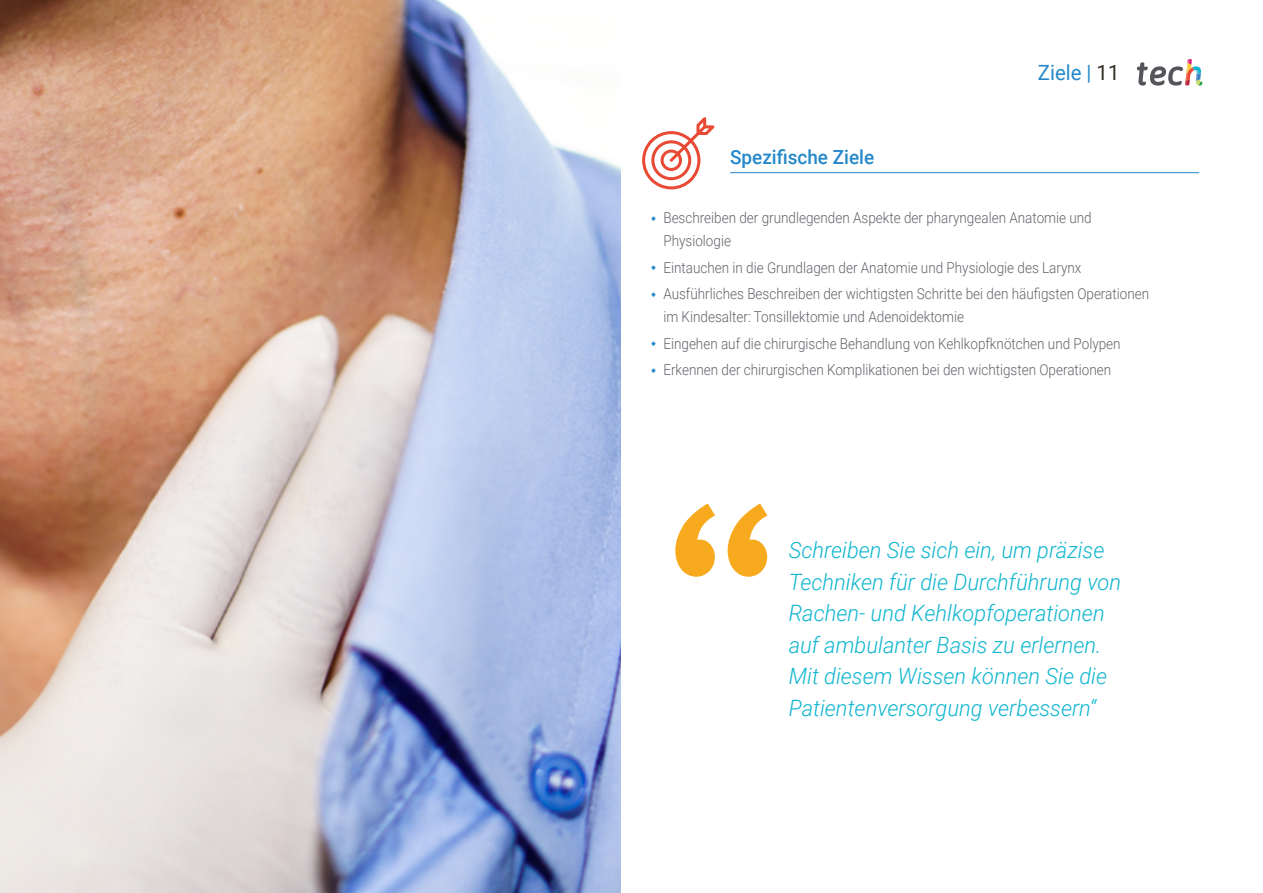
<style>
.page{position:relative;width:1263px;height:893px;background:#fff}
.page>*{position:absolute;margin:0;border:0;box-sizing:border-box;transform-origin:0 0}
.t1{font:italic 300 22.5px/31.5px "Roboto";color:#0fb6cf}
.t2{font:21px "Roboto";color:#2488c9}
.t3{font:500 19.5px "Roboto";color:#2488c9}
.t4{font:300 15px/26.7px "Roboto";color:#61646a;scale:.9 1}
.s1{color:#312e20}
</style>
<div class="page">
<hr style="left:730px;top:172px;width:469px;height:1px;background:#2488c9">
<svg style="left:642px;top:117px;width:72px;height:72px"></svg>
<img style="left:0;top:0;width:621px;height:893px">
<svg style="left:675px;top:503px;width:92px;height:74px"></svg>
<svg style="left:1137px;top:59px;width:65px;height:27px"></svg>
<h3 class="t3" style="left:730px;top:144px;width:145px">Spezifische Ziele</h3>
<h2 class="t2" style="left:1038px;top:57px;width:83px">Ziele | <span class="s1">11</span></h2>
<p class="t4" style="left:663px;top:206px;width:477px;line-height:22.5px">Beschreiben der grundlegenden Aspekte der pharyngealen Anatomie und<br>Physiologie</p>
<p class="t4" style="left:663px;top:253px;width:541px">Eintauchen in die Grundlagen der Anatomie und Physiologie des Larynx<br>Ausführliches Beschreiben der wichtigsten Schritte bei den häufigsten Operationen</p>
<p class="t4" style="left:663px;top:303px;width:510px">im Kindesalter: Tonsillektomie und Adenoidektomie<br>Eingehen auf die chirurgische Behandlung von Kehlkopfknötchen und Polypen<br>Erkennen der chirurgischen Komplikationen bei den wichtigsten Operationen</p>
<h1 class="t1" style="left:789px;top:533px;width:334px">Schreiben Sie sich ein, um präzise Techniken für die Durchführung von Rachen- und Kehlkopfoperationen auf ambulanter Basis zu erlernen.<br>Mit diesem Wissen können Sie die Patientenversorgung verbessern“</h1>
</div>
